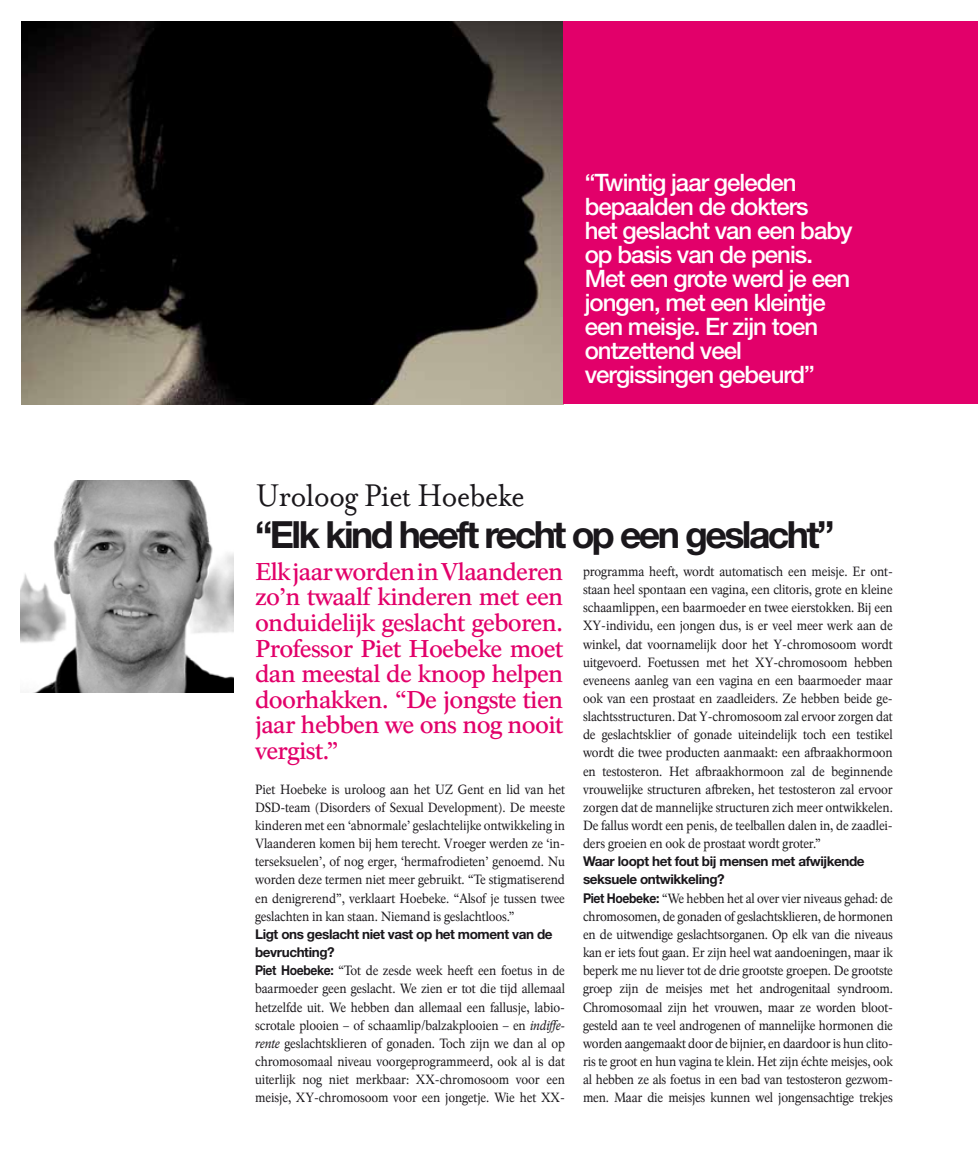
<style>
.page{position:relative;width:978px;height:1166px;background:#fff}
.page>*{position:absolute;margin:0;border:0;box-sizing:border-box;transform-origin:0 0}
.t1{font:700 37.5px "Helvetica Neue LT";letter-spacing:-.07em;color:#1a171b}
.t2{font:36px "Mrs Eaves Roman";letter-spacing:-.025em;color:#1a171b;scale:.9 1}
.t3{font:500 24px/25.5px "Rawlinson Two";letter-spacing:-.03em;color:#e2006a;text-align:justify}
.t4{font:500 24px/24px "Helvetica Neue LT";letter-spacing:-.04em;color:#fff}
.t5{font:700 13.5px/18.1px "Helvetica Neue LT";letter-spacing:-.03em;color:#1a171b}
.t6{font:13.2px/18.1px "Rawlinson Two";letter-spacing:-.01em;color:#1a171b;text-align:justify;scale:.9 1}
.s1{font-family:"Helvetica Neue LT";font-weight:700;font-size:13.5px}
.s2{font-style:italic}
</style>
<div class="page">
<img style="left:20px;top:480px;width:213px;height:212px">
<img style="left:21px;top:21px;width:542px;height:383px">
<div style="left:563px;top:21px;width:415px;height:383px;background:#e2006a"></div>
<p class="t2" style="left:256px;top:483px;width:300px">Uroloog Piet Hoebeke</p>
<p class="t4" style="left:585px;top:172px;width:269px">“Twintig jaar geleden bepaalden de dokters<br>het geslacht van een baby op basis van de penis.<br>Met een grote werd je een jongen, met een kleintje een meisje. Er zijn toen ontzettend veel vergissingen gebeurd”</p>
<p class="t1" style="left:255px;top:521px;width:581px">“Elk kind heeft recht op een geslacht”</p>
<p class="t3" style="left:255px;top:561px;width:310px">Elk jaar worden in Vlaanderen zo’n twaalf kinderen met een onduidelijk geslacht geboren.<br>Professor Piet Hoebeke moet dan meestal de knoop helpen doorhakken. “De jongste tien jaar hebben we ons nog nooit vergist.”</p>
<p class="t6" style="left:255px;top:781px;width:346px">Piet Hoebeke is uroloog aan het UZ Gent en lid van het DSD-team (Disorders of Sexual Development). De meeste kinderen met een ‘abnormale’ geslachtelijke ontwikkeling in Vlaanderen komen bij hem terecht. Vroeger werden ze ‘in&shy;terseksuelen’, of nog erger, ‘hermafrodieten’ genoemd. Nu worden deze termen niet meer gebruikt. “Te stigmatiserend en denigrerend”, verklaart Hoebeke. “Alsof je tussen twee geslachten in kan staan. Niemand is geslachtloos.”</p>
<p class="t5" style="left:255px;top:925px;width:299px">Ligt ons geslacht niet vast op het moment van de bevruchting?</p>
<p class="t6" style="left:255px;top:962px;width:346px"><span class="s1">Piet Hoebeke:</span> “Tot de zesde week heeft een foetus in de baarmoeder geen geslacht. We zien er tot die tijd allemaal hetzelfde uit. We hebben dan allemaal een fallusje, labio&shy;scrotale plooien – of schaamlip/balzakplooien – en <span class="s2">indiffe&shy;rente</span> geslachtsklieren of gonaden. Toch zijn we dan al op chromosomaal niveau voorgeprogrammeerd, ook al is dat uiterlijk nog niet merkbaar: XX-chromosoom voor een meisje, XY-chromosoom voor een jongetje. Wie het XX-</p>
<p class="t6" style="left:583px;top:563px;width:346px">programma heeft, wordt automatisch een meisje. Er ont&shy;staan heel spontaan een vagina, een clitoris, grote en kleine schaamlippen, een baarmoeder en twee eierstokken. Bij een XY-individu, een jongen dus, is er veel meer werk aan de winkel, dat voornamelijk door het Y-chromosoom wordt uitgevoerd. Foetussen met het XY-chromosoom hebben eveneens aanleg van een vagina en een baarmoeder maar ook van een prostaat en zaadleiders. Ze hebben beide ge&shy;slachtsstructuren. Dat Y-chromosoom zal ervoor zorgen dat de geslachtsklier of gonade uiteindelijk toch een testikel wordt die twee producten aanmaakt: een afbraakhormoon en testosteron. Het afbraakhormoon zal de beginnende vrouwelijke structuren afbreken, het testosteron zal ervoor zorgen dat de mannelijke structuren zich meer ontwikkelen.<br>De fallus wordt een penis, de teelballen dalen in, de zaadlei&shy;ders groeien en ook de prostaat wordt groter.”</p>
<p class="t5" style="left:583px;top:853px;width:283px">Waar loopt het fout bij mensen met afwijkende seksuele ontwikkeling?</p>
<p class="t6" style="left:583px;top:889px;width:346px"><span class="s1">Piet Hoebeke:</span> “We hebben het al over vier niveaus gehad: de chromosomen, de gonaden of geslachtsklieren, de hormonen en de uitwendige geslachtsorganen. Op elk van die niveaus kan er iets fout gaan. Er zijn heel wat aandoeningen, maar ik beperk me nu liever tot de drie grootste groepen. De grootste groep zijn de meisjes met het androgenitaal syndroom.<br>Chromosomaal zijn het vrouwen, maar ze worden bloot&shy;gesteld aan te veel androgenen of mannelijke hormonen die worden aangemaakt door de bijnier, en daardoor is hun clito&shy;ris te groot en hun vagina te klein. Het zijn échte meisjes, ook al hebben ze als foetus in een bad van testosteron gezwom&shy;men. Maar die meisjes kunnen wel jongensachtige trekjes</p>
</div>
